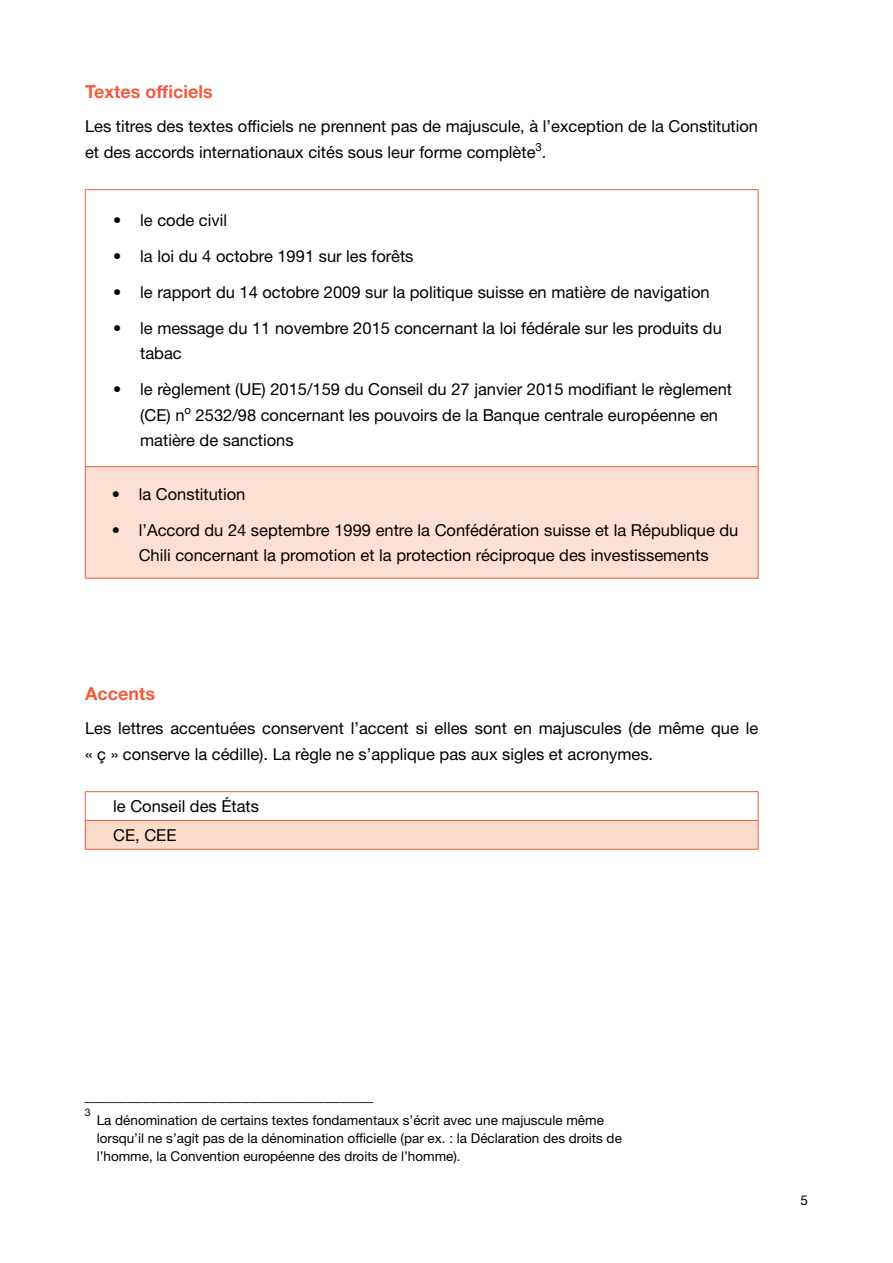
<style>
.page{position:relative;width:893px;height:1263px;background:#fff}
.page>*{position:absolute;margin:0;border:0;box-sizing:border-box;transform-origin:0 0}
.t1{font:700 18px "Helvetica Neue LT Std";color:#f15b40}
.t2{font:16.5px/25.5px "Helvetica Neue LT Std";color:#000}
.t3{font:13.5px/18px "Helvetica Neue LT Std";color:#000}
.t4{font:10.5px "Helvetica Neue LT Std";color:#000}
</style>
<div class="page">
<div style="left:85px;top:467px;width:673px;height:111px;background:#fde0d3"></div>
<hr style="left:85px;top:189px;width:673px;height:1px;background:#f15b40">
<hr style="left:85px;top:190px;width:1px;height:276px;background:#f15b40">
<hr style="left:758px;top:190px;width:1px;height:276px;background:#f15b40">
<hr style="left:85px;top:466px;width:673px;height:1px;background:#f15b40">
<hr style="left:85px;top:467px;width:1px;height:111px;background:#f15b40">
<hr style="left:758px;top:467px;width:1px;height:111px;background:#f15b40">
<hr style="left:85px;top:578px;width:673px;height:1px;background:#f15b40">
<div style="left:85px;top:820px;width:673px;height:29px;background:#fddbcb"></div>
<hr style="left:85px;top:791px;width:673px;height:1px;background:#f15b40">
<hr style="left:85px;top:820px;width:673px;height:1px;background:#f15b40">
<svg style="left:85px;top:792px;width:1px;height:57px"></svg>
<svg style="left:758px;top:792px;width:1px;height:57px"></svg>
<hr style="left:85px;top:849px;width:673px;height:1px;background:#f15b40">
<p class="t1" style="left:85px;top:80px;width:129px">Textes officiels</p>
<p class="t2" style="left:85px;top:114px;width:674px">Les titres des textes officiels ne prennent pas de majuscule, à l’exception de la Constitution et des accords internationaux cités sous leur forme complète<sup>3</sup>.</p>
<p class="t2" style="left:113px;top:207px;width:115px">• le code civil</p>
<p class="t2" style="left:113px;top:243px;width:302px">• la loi du 4 octobre 1991 sur les forêts</p>
<p class="t2" style="left:113px;top:279px;width:598px">• le rapport du 14 octobre 2009 sur la politique suisse en matière de navigation</p>
<p class="t2" style="left:140px;top:315px;width:583px;text-indent:-27px">• le message du 11 novembre 2015 concernant la loi fédérale sur les produits du tabac</p>
<p class="t2" style="left:140px;top:377px;width:593px;text-indent:-27px">• le règlement (UE) 2015/159 du Conseil du 27 janvier 2015 modifiant le règlement (CE) n<sup>o</sup> 2532/98 concernant les pouvoirs de la Banque centrale européenne en matière de sanctions</p>
<p class="t2" style="left:112px;top:481px;width:135px">• la Constitution</p>
<p class="t2" style="left:112px;top:517px;width:628px;text-align:center">• l’Accord du 24 septembre 1999 entre la Confédération suisse et la République du<br>Chili concernant la promotion et la protection réciproque des investissements</p>
<p class="t1" style="left:85px;top:682px;width:72px">Accents</p>
<p class="t2" style="left:85px;top:716px;width:675px">Les lettres accentuées conservent l’accent si elles sont en majuscules (de même que le « ç » conserve la cédille). La règle ne s’applique pas aux sigles et acronymes.</p>
<p class="t2" style="left:113px;top:791px;width:147px;line-height:28.8px">le Conseil des États<br>CE, CEE</p>
<p class="t2" style="left:85px;top:1082px;width:290px">___________________________________</p>
<p class="t4" style="left:85px;top:1106px;width:7px">3</p>
<p class="t3" style="left:97px;top:1111px;width:527px">La dénomination de certains textes fondamentaux s’écrit avec une majuscule même lorsqu’il ne s’agit pas de la dénomination officielle (par ex. : la Déclaration des droits de l’homme, la Convention européenne des droits de l’homme).</p>
<p class="t3" style="left:800px;top:1190px;width:9px">5</p>
</div>
